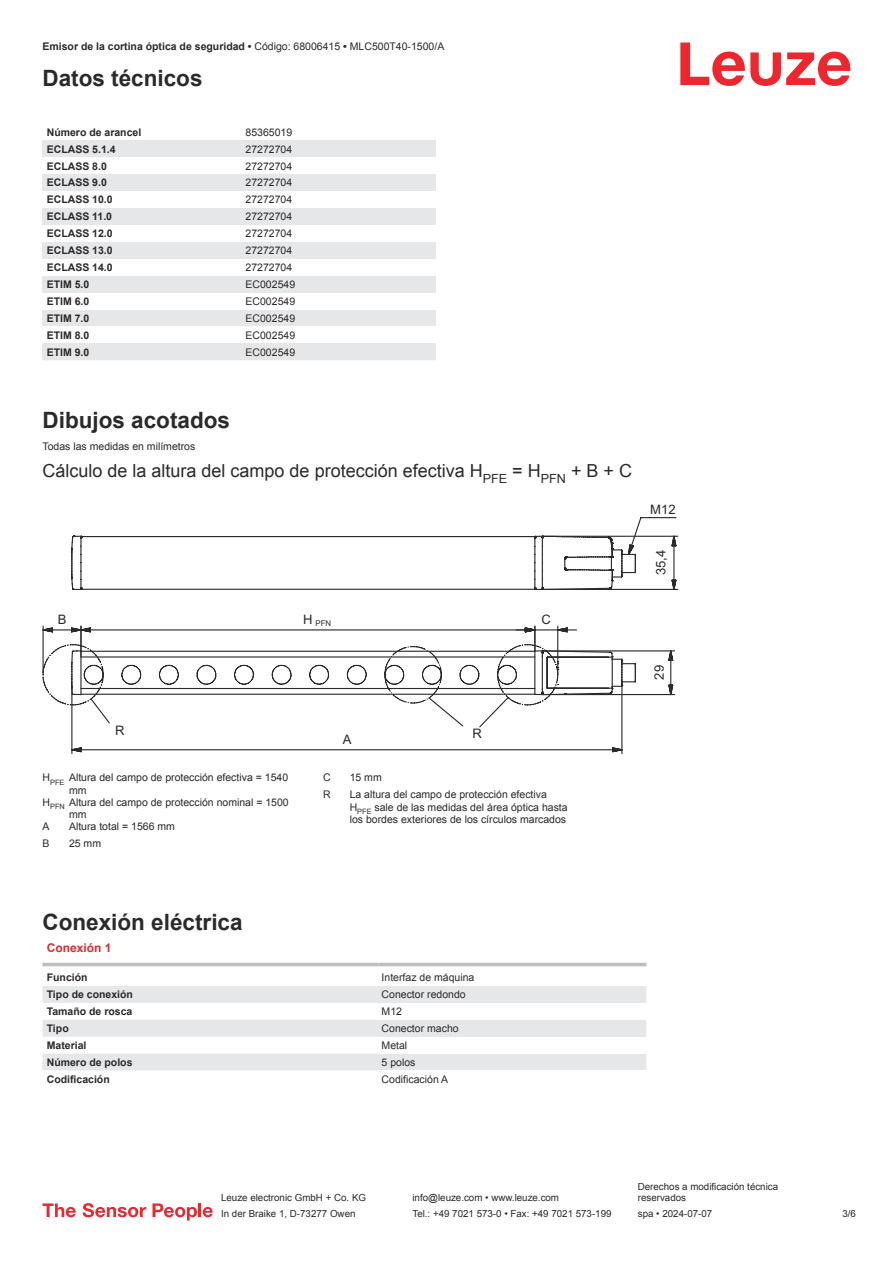
<style>
.page{position:relative;width:893px;height:1263px;background:#fff}
.page>*{position:absolute;margin:0;border:0;box-sizing:border-box;transform-origin:0 0}
.t1{font:700 22.5px "Arial";color:#2b292a}
.t2{font:18px "Arial";color:#2b292a}
.t3{font:13.05px "Arial";letter-spacing:.005em;color:#2b292a}
.t4{font:700 12px "Arial";color:#db2a30}
.t5{font:10.5px/12.6px "Arial";color:#2b292a}
.t6{font:700 10.5px "Arial";color:#2b292a}
.t7{font:9.75px/11.7px "Arial";color:#2b292a}
.t8{font:7.8px "Arial";color:#2b292a}
.s1{font-weight:400}
</style>
<div class="page">
<svg style="left:680px;top:43px;width:170px;height:43px"></svg>
<div style="left:43px;top:140px;width:199px;height:17px;background:#e6e7e9"></div>
<div style="left:242px;top:140px;width:194px;height:17px;background:#e6e7e9"></div>
<div style="left:43px;top:174px;width:199px;height:17px;background:#e6e7e9"></div>
<div style="left:242px;top:174px;width:194px;height:17px;background:#e6e7e9"></div>
<div style="left:43px;top:208px;width:199px;height:17px;background:#e6e7e9"></div>
<div style="left:242px;top:208px;width:194px;height:17px;background:#e6e7e9"></div>
<div style="left:43px;top:242px;width:199px;height:17px;background:#e6e7e9"></div>
<div style="left:242px;top:242px;width:194px;height:17px;background:#e6e7e9"></div>
<div style="left:43px;top:276px;width:199px;height:17px;background:#e6e7e9"></div>
<div style="left:242px;top:276px;width:194px;height:17px;background:#e6e7e9"></div>
<div style="left:43px;top:310px;width:199px;height:16px;background:#e6e7e9"></div>
<div style="left:242px;top:310px;width:194px;height:16px;background:#e6e7e9"></div>
<div style="left:43px;top:343px;width:199px;height:17px;background:#e6e7e9"></div>
<div style="left:242px;top:343px;width:194px;height:17px;background:#e6e7e9"></div>
<svg style="left:43px;top:962px;width:603px;height:109px"></svg>
<svg style="left:43px;top:986px;width:335px;height:84px;fill:#e6e7e9"></svg>
<hr style="left:43px;top:963px;width:335px;height:3px;background:#bdbfc1">
<hr style="left:378px;top:963px;width:268px;height:3px;background:#bdbfc1">
<div style="left:378px;top:969px;width:268px;height:17px;background:#fff"></div>
<div style="left:378px;top:986px;width:268px;height:17px;background:#e6e7e9"></div>
<div style="left:378px;top:1003px;width:268px;height:17px;background:#fff"></div>
<div style="left:378px;top:1020px;width:268px;height:17px;background:#e6e7e9"></div>
<div style="left:378px;top:1037px;width:268px;height:16px;background:#fff"></div>
<div style="left:378px;top:1053px;width:268px;height:17px;background:#e6e7e9"></div>
<div style="left:378px;top:1070px;width:268px;height:17px;background:#fff"></div>
<svg style="left:43px;top:1203px;width:33px;height:14px"></svg>
<svg style="left:83px;top:1203px;width:63px;height:14px"></svg>
<svg style="left:153px;top:1203px;width:44px;height:17px"></svg>
<hr style="left:198px;top:1203px;width:3px;height:14px;background:#ed272d">
<svg style="left:203px;top:1207px;width:10px;height:10px"></svg>
<svg style="left:71px;top:535px;width:463px;height:9px"></svg>
<svg style="left:71px;top:544px;width:463px;height:46px"></svg>
<svg style="left:534px;top:517px;width:144px;height:73px"></svg>
<svg style="left:43px;top:625px;width:632px;height:129px"></svg>
<p class="t6" style="left:43px;top:43px;width:403px">Emisor de la cortina óptica de seguridad • <span class="s1">Código: 68006415</span> • <span class="s1">MLC500T40-1500/A</span></p>
<h1 class="t1" style="left:43px;top:70px;width:162px">Datos técnicos</h1>
<p class="t6" style="left:47px;top:128px;width:96px">Número de arancel</p>
<p class="t5" style="left:246px;top:127px;width:48px">85365019</p>
<p class="t6" style="left:47px;top:145px;width:70px">ECLASS 5.1.4</p>
<p class="t5" style="left:246px;top:144px;width:48px">27272704</p>
<p class="t6" style="left:47px;top:162px;width:62px">ECLASS 8.0</p>
<p class="t5" style="left:246px;top:161px;width:48px">27272704</p>
<p class="t6" style="left:47px;top:179px;width:62px">ECLASS 9.0</p>
<p class="t5" style="left:246px;top:177px;width:48px">27272704</p>
<p class="t6" style="left:47px;top:196px;width:67px">ECLASS 10.0</p>
<p class="t5" style="left:246px;top:194px;width:48px">27272704</p>
<p class="t6" style="left:47px;top:213px;width:67px">ECLASS 11.0</p>
<p class="t5" style="left:246px;top:211px;width:48px">27272704</p>
<p class="t6" style="left:47px;top:230px;width:67px">ECLASS 12.0</p>
<p class="t5" style="left:246px;top:228px;width:48px">27272704</p>
<p class="t6" style="left:47px;top:246px;width:67px">ECLASS 13.0</p>
<p class="t5" style="left:246px;top:245px;width:48px">27272704</p>
<p class="t6" style="left:47px;top:263px;width:67px">ECLASS 14.0</p>
<p class="t5" style="left:246px;top:262px;width:48px">27272704</p>
<p class="t6" style="left:47px;top:280px;width:44px">ETIM 5.0</p>
<p class="t5" style="left:246px;top:279px;width:51px">EC002549</p>
<p class="t6" style="left:47px;top:297px;width:44px">ETIM 6.0</p>
<p class="t5" style="left:246px;top:296px;width:51px">EC002549</p>
<p class="t6" style="left:47px;top:314px;width:44px">ETIM 7.0</p>
<p class="t5" style="left:246px;top:313px;width:51px">EC002549</p>
<p class="t6" style="left:47px;top:331px;width:44px">ETIM 8.0</p>
<p class="t5" style="left:246px;top:330px;width:51px">EC002549</p>
<p class="t6" style="left:47px;top:348px;width:44px">ETIM 9.0</p>
<p class="t5" style="left:246px;top:346px;width:51px">EC002549</p>
<h1 class="t1" style="left:43px;top:411px;width:189px">Dibujos acotados</h1>
<p class="t5" style="left:43px;top:441px;width:154px">Todas las medidas en milímetros</p>
<h2 class="t2" style="left:43px;top:464px;width:591px">Cálculo de la altura del campo de protección efectiva H<sub>PFE</sub> = H<sub>PFN</sub> + B + C</h2>
<p class="t3" style="left:58px;top:614px;width:10px">B</p>
<p class="t8" style="left:303px;top:620px;width:29px"><sup>H</sup> PFN</p>
<p class="t3" style="left:115px;top:726px;width:11px">R</p>
<p class="t3" style="left:472px;top:729px;width:11px">R</p>
<p class="t3" style="left:343px;top:734px;width:10px">A</p>
<p class="t3" style="left:542px;top:614px;width:11px">C</p>
<p class="t5" style="left:43px;top:772px;width:247px">H<sub>PFE</sub> Altura del campo de protección efectiva = 1540</p>
<p class="t5" style="left:69px;top:785px;width:19px">mm</p>
<p class="t5" style="left:43px;top:796px;width:248px">H<sub>PFN</sub> Altura del campo de protección nominal = 1500</p>
<p class="t5" style="left:69px;top:809px;width:19px">mm</p>
<p class="t5" style="left:43px;top:821px;width:9px">A</p>
<p class="t5" style="left:69px;top:821px;width:107px">Altura total = 1566 mm</p>
<p class="t5" style="left:43px;top:838px;width:9px">B</p>
<p class="t5" style="left:69px;top:838px;width:34px">25 mm</p>
<p class="t5" style="left:323px;top:772px;width:9px">C</p>
<p class="t5" style="left:350px;top:772px;width:34px">15 mm</p>
<p class="t5" style="left:323px;top:789px;width:9px">R</p>
<p class="t5" style="left:350px;top:789px;width:219px">La altura del campo de protección efectiva<br>H<sub>PFE</sub> sale de las medidas del área óptica hasta los bordes exteriores de los círculos marcados</p>
<p class="t3" style="left:650px;top:504px;width:27px">M12</p>
<p class="t3" style="left:656px;top:575px;width:27px;rotate:-90deg">35,4</p>
<p class="t3" style="left:654px;top:679px;width:16px;rotate:-90deg">29</p>
<h1 class="t1" style="left:43px;top:913px;width:202px">Conexión eléctrica</h1>
<p class="t4" style="left:47px;top:943px;width:66px">Conexión 1</p>
<p class="t6" style="left:47px;top:973px;width:42px">Función</p>
<p class="t5" style="left:382px;top:972px;width:94px">Interfaz de máquina</p>
<p class="t6" style="left:47px;top:990px;width:88px">Tipo de conexión</p>
<p class="t5" style="left:382px;top:989px;width:86px">Conector redondo</p>
<p class="t6" style="left:47px;top:1007px;width:87px">Tamaño de rosca</p>
<p class="t5" style="left:382px;top:1006px;width:22px">M12</p>
<p class="t6" style="left:47px;top:1024px;width:23px">Tipo</p>
<p class="t5" style="left:382px;top:1023px;width:79px">Conector macho</p>
<p class="t6" style="left:47px;top:1041px;width:41px">Material</p>
<p class="t5" style="left:382px;top:1040px;width:27px">Metal</p>
<p class="t6" style="left:47px;top:1058px;width:87px">Número de polos</p>
<p class="t5" style="left:382px;top:1057px;width:35px">5 polos</p>
<p class="t6" style="left:47px;top:1075px;width:65px">Codificación</p>
<p class="t5" style="left:382px;top:1074px;width:68px">Codificación A</p>
<p class="t7" style="left:221px;top:1193px;width:146px">Leuze electronic GmbH + Co. KG</p>
<p class="t7" style="left:412px;top:1193px;width:148px">info@leuze.com • www.leuze.com</p>
<p class="t7" style="left:638px;top:1181px;width:142px">Derechos a modificación técnica reservados</p>
<p class="t7" style="left:221px;top:1209px;width:136px">In der Braike 1, D-73277 Owen</p>
<p class="t7" style="left:412px;top:1209px;width:201px">Tel.: +49 7021 573-0 • Fax: +49 7021 573-199</p>
<p class="t7" style="left:638px;top:1209px;width:76px">spa • 2024-07-07</p>
<p class="t7" style="left:842px;top:1209px;width:15px">3 /6</p>
</div>
